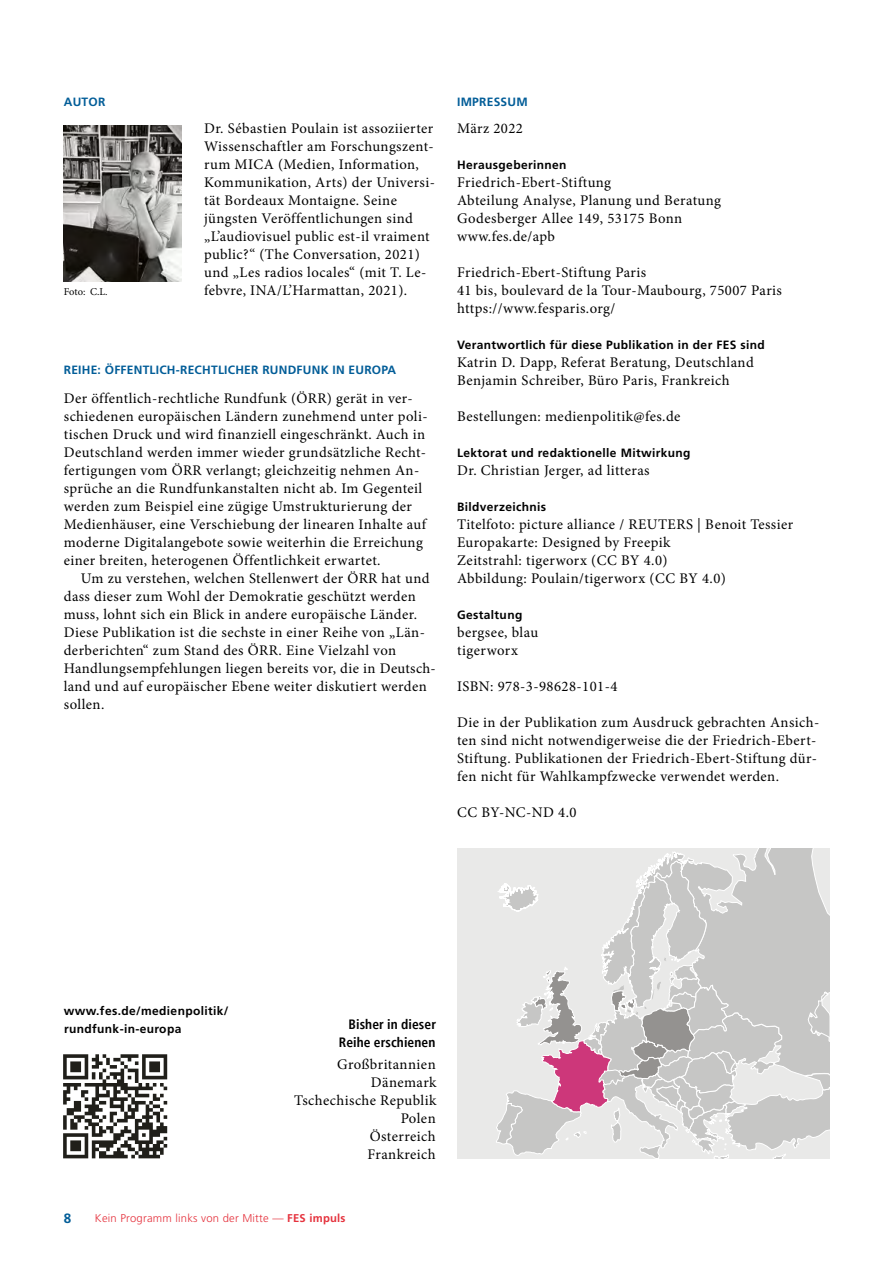
<style>
.page{position:relative;width:893px;height:1263px;background:#fff}
.page>*{position:absolute;margin:0;border:0;box-sizing:border-box;transform-origin:0 0}
.t1{font:14.7px/18px "Minion Pro";letter-spacing:.03em;color:#000}
.t2{font:700 condensed 13.5px/18px "Frutiger LT Pro";letter-spacing:.005em;color:#000;text-align:right}
.t3{font:700 13.5px "Frutiger";color:#025d98}
.t4{font:700 12px/18px "Frutiger";letter-spacing:.03em;color:#000}
.t5{font:700 12px "Frutiger";letter-spacing:.02em;color:#025d98}
.t6{font:300 11.25px "Frutiger";letter-spacing:.02em;color:#e5323d}
.t7{font:10.5px "Minion Pro";color:#000}
.s1{font-weight:700}
</style>
<div class="page">
<div style="left:457px;top:848px;width:372px;height:311px;background:#e9e9e8"></div>
<svg style="left:496px;top:848px;width:333px;height:311px"></svg>
<svg style="left:63px;top:1054px;width:104px;height:104px"></svg>
<img style="left:64px;top:125px;width:118px;height:156px">
<p class="t5" style="left:64px;top:95px;width:43px">AUTOR</p>
<p class="t7" style="left:64px;top:285px;width:45px">Foto: C.L.</p>
<p class="t1" style="left:204px;top:119px;width:232px">Dr. Sébastien Poulain ist assoziierter Wissenschaftler am Forschungszent&shy;rum MICA (Medien, Information, Kommunikation, Arts) der Universi&shy;tät Bordeaux Montaigne. Seine jüngsten Veröffentlichungen sind „L’audiovisuel public est-il vraiment public?“ (The Conversation, 2021) und „Les radios locales“ (mit T. Le&shy;febvre, INA/L’Harmattan, 2021).</p>
<p class="t5" style="left:64px;top:363px;width:334px">REIHE: ÖFFENTLICH-RECHTLICHER RUNDFUNK IN EUROPA</p>
<p class="t1" style="left:64px;top:389px;width:365px">Der öffentlich-rechtliche Rundfunk (ÖRR) gerät in ver&shy;schiedenen europäischen Ländern zunehmend unter poli&shy;tischen Druck und wird finanziell eingeschränkt. Auch in Deutschland werden immer wieder grundsätzliche Recht&shy;fertigungen vom ÖRR verlangt; gleichzeitig nehmen An&shy;sprüche an die Rundfunkanstalten nicht ab. Im Gegenteil werden zum Beispiel eine zügige Umstrukturierung der Medienhäuser, eine Verschiebung der linearen Inhalte auf moderne Digitalangebote sowie weiterhin die Erreichung einer breiten, heterogenen Öffentlichkeit erwartet.</p>
<p class="t1" style="left:64px;top:569px;width:374px;text-indent:17px">Um zu verstehen, welchen Stellenwert der ÖRR hat und dass dieser zum Wohl der Demokratie geschützt werden muss, lohnt sich ein Blick in andere europäische Länder.<br>Diese Publikation ist die sechste in einer Reihe von „Län&shy;derberichten“ zum Stand des ÖRR. Eine Vielzahl von Handlungsempfehlungen liegen bereits vor, die in Deutsch&shy;land und auf europäischer Ebene weiter diskutiert werden sollen.</p>
<p class="t5" style="left:457px;top:95px;width:72px">IMPRESSUM</p>
<p class="t1" style="left:457px;top:119px;width:67px">März 2022</p>
<p class="t4" style="left:457px;top:156px;width:111px">Herausgeberinnen</p>
<p class="t1" style="left:457px;top:173px;width:265px">Friedrich-Ebert-Stiftung<br>Abteilung Analyse, Planung und Beratung<br>Godesberger Allee 149, 53175 Bonn www.fes.de/apb</p>
<p class="t1" style="left:457px;top:263px;width:326px">Friedrich-Ebert-Stiftung Paris<br>41 bis, boulevard de la Tour-Maubourg, 75007 Paris https://www.fesparis.org/</p>
<p class="t4" style="left:457px;top:336px;width:309px">Verantwortlich für diese Publikation in der FES sind</p>
<p class="t1" style="left:457px;top:353px;width:298px">Katrin D. Dapp, Referat Beratung, Deutschland<br>Benjamin Schreiber, Büro Paris, Frankreich</p>
<p class="t1" style="left:457px;top:407px;width:225px">Bestellungen: medienpolitik@fes.de</p>
<p class="t4" style="left:457px;top:444px;width:235px">Lektorat und redaktionelle Mitwirkung</p>
<p class="t1" style="left:457px;top:461px;width:194px">Dr. Christian Jerger, ad litteras</p>
<p class="t4" style="left:457px;top:498px;width:91px">Bildverzeichnis</p>
<p class="t1" style="left:457px;top:515px;width:338px">Titelfoto: picture alliance / REUTERS | Benoit Tessier Europakarte: Designed by Freepik<br>Zeitstrahl: tigerworx (CC BY 4.0)<br>Abbildung: Poulain/tigerworx (CC BY 4.0)</p>
<p class="t4" style="left:457px;top:606px;width:67px">Gestaltung</p>
<p class="t1" style="left:457px;top:623px;width:83px">bergsee, blau tigerworx</p>
<p class="t1" style="left:457px;top:677px;width:162px">ISBN: 978-3-98628-101-4</p>
<p class="t1" style="left:457px;top:713px;width:364px">Die in der Publikation zum Ausdruck gebrachten Ansich&shy;ten sind nicht notwendigerweise die der Friedrich-Ebert-Stiftung. Publikationen der Friedrich-Ebert-Stiftung dür&shy;fen nicht für Wahlkampfzwecke verwendet werden.</p>
<p class="t1" style="left:457px;top:803px;width:121px">CC BY-NC-ND 4.0</p>
<p class="t4" style="left:64px;top:1002px;width:166px">www.fes.de/medienpolitik/ rundfunk-in-europa</p>
<p class="t2" style="left:339px;top:1015px;width:99px">Bisher in dieser<br>Reihe erschienen</p>
<p class="t1" style="left:294px;top:1055px;width:144px;text-align:right">Großbritannien<br>Dänemark<br>Tschechische Republik<br>Polen<br>Österreich<br>Frankreich</p>
<p class="t3" style="left:64px;top:1211px;width:9px">8</p>
<p class="t6" style="left:95px;top:1211px;width:252px">Kein Programm links von der Mitte — <span class="s1">FES impuls</span></p>
</div>
